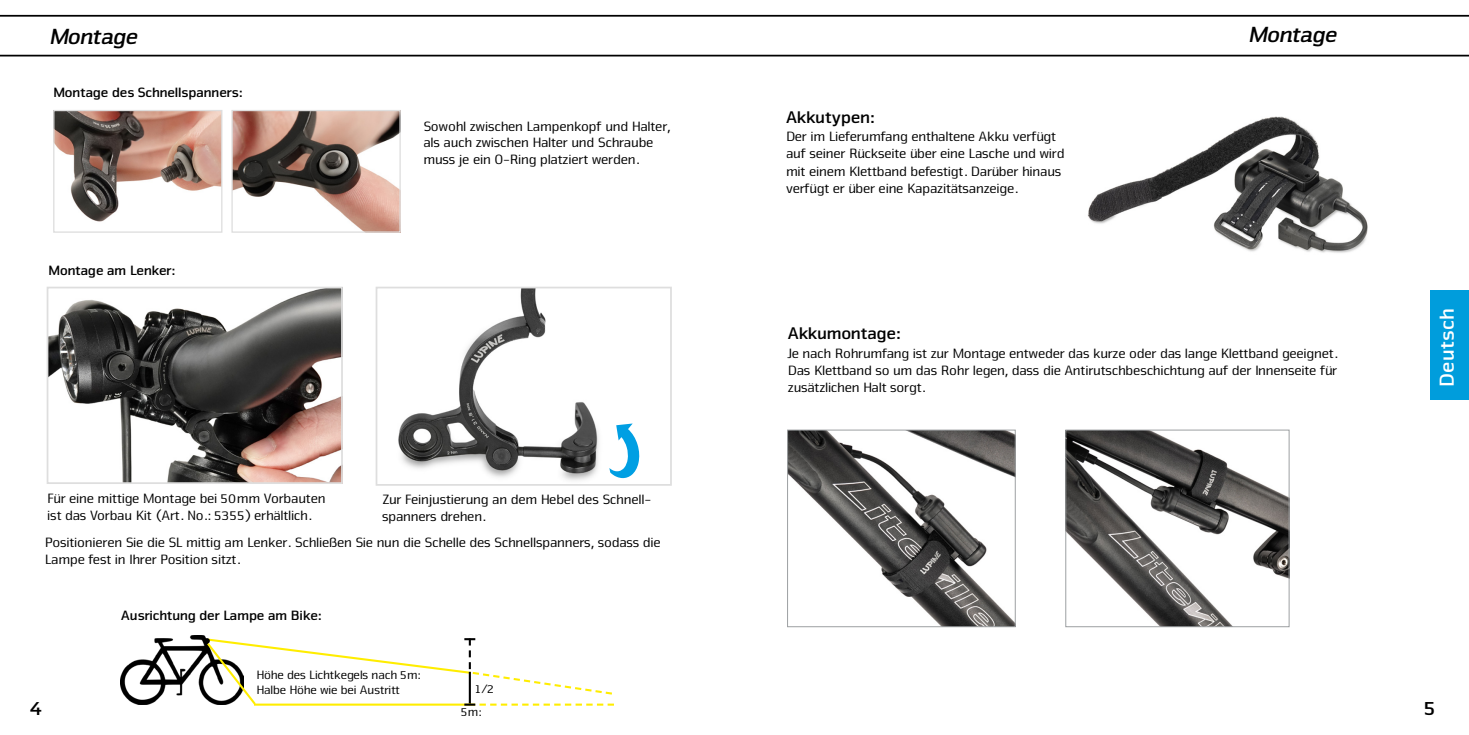
<style>
.page{position:relative;width:1469px;height:735px;background:#fff}
.page>*{position:absolute;margin:0;border:0;box-sizing:border-box;transform-origin:0 0}
.t1{font:italic 22.75px "Nuri Bold Slab";color:#000}
.t2{font:700 21px "Nuri";letter-spacing:.02em;color:#fff}
.t3{font:700 21px "Nuri";color:#000}
.t4{font:700 17.5px "Nuri";color:#000}
.t5{font:14px/16.8px "Nuri";color:#000}
.t6{font:700 14px "Nuri";color:#000}
.t7{font:12.6px/15px "Nuri";color:#000}
</style>
<div class="page">
<svg style="left:0;top:15px;width:1468px;height:41px"></svg>
<div style="left:1430px;top:290px;width:38px;height:110px;background:#009ddc"></div>
<img style="left:120px;top:635px;width:86px;height:69px">
<svg style="left:204px;top:637px;width:410px;height:69px"></svg>
<img style="left:50px;top:289px;width:290px;height:191px">
<div style="left:47px;top:286px;width:296px;height:197px;border:2px solid #dedede"></div>
<img style="left:1067px;top:431px;width:220px;height:193px">
<div style="left:1065px;top:429px;width:224px;height:197px;border:1px solid #9da0a2"></div>
<img style="left:789px;top:431px;width:224px;height:193px">
<div style="left:787px;top:429px;width:228px;height:197px;border:1px solid #9da0a2"></div>
<img style="left:398px;top:289px;width:242px;height:192px">
<div style="left:375px;top:286px;width:297px;height:199px;border:2px solid #dedede"></div>
<svg style="left:609px;top:423px;width:30px;height:55px"></svg>
<img style="left:1088px;top:116px;width:280px;height:137px">
<img style="left:55px;top:112px;width:165px;height:110px">
<div style="left:53px;top:110px;width:169px;height:122px;border:1px solid #dedede"></div>
<img style="left:233px;top:112px;width:166px;height:118px">
<div style="left:231px;top:110px;width:170px;height:122px;border:1px solid #dedede"></div>
<h1 class="t1" style="left:48px;top:23px;width:89px">Montage</h1>
<p class="t6" style="left:53px;top:83px;width:190px">Montage des Schnellspanners:</p>
<p class="t6" style="left:48px;top:262px;width:128px">Montage am Lenker:</p>
<p class="t5" style="left:423px;top:117px;width:248px">Sowohl zwischen Lampenkopf und Halter, als auch zwischen Halter und Schraube muss je ein O-Ring platziert werden.</p>
<p class="t5" style="left:47px;top:489px;width:279px">Für eine mittige Montage bei 50mm Vorbauten ist das Vorbau Kit (Art. No.: 5355) erhältlich.</p>
<p class="t5" style="left:381px;top:490px;width:271px">Zur Feinjustierung an dem Hebel des Schnell&shy;spanners drehen.</p>
<p class="t5" style="left:44px;top:532px;width:617px;line-height:17.5px">Positionieren Sie die SL mittig am Lenker. Schließen Sie nun die Schelle des Schnellspanners, sodass die<br>Lampe fest in Ihrer Position sitzt.</p>
<p class="t6" style="left:120px;top:606px;width:202px">Ausrichtung der Lampe am Bike:</p>
<p class="t7" style="left:256px;top:666px;width:166px">Höhe des Lichtkegels nach 5m:<br>Halbe Höhe wie bei Austritt</p>
<p class="t7" style="left:475px;top:680px;width:20px">1/2</p>
<p class="t4" style="left:785px;top:106px;width:90px">Akkutypen:</p>
<p class="t5" style="left:785px;top:127px;width:280px;line-height:17.5px">Der im Lieferumfang enthaltene Akku verfügt auf seiner Rückseite über eine Lasche und wird mit einem Klettband befestigt. Darüber hinaus verfügt er über eine Kapazitätsanzeige.</p>
<h1 class="t1" style="left:1247px;top:21px;width:89px">Montage</h1>
<p class="t4" style="left:787px;top:322px;width:114px">Akkumontage:</p>
<p class="t5" style="left:787px;top:344px;width:551px;text-align:justify">Je nach Rohrumfang ist zur Montage entweder das kurze oder das lange Klettband geeignet.<br>Das Klettband so um das Rohr legen, dass die Antirutschbeschichtung auf der Innenseite für zusätzlichen Halt sorgt.</p>
<h2 class="t2" style="left:1433px;top:388px;width:81px;rotate:-90deg">Deutsch</h2>
<h2 class="t3" style="left:29px;top:694px;width:15px">4</h2>
<h2 class="t3" style="left:1423px;top:694px;width:13px">5</h2>
<p class="t7" style="left:460px;top:703px;width:22px">5m:</p>
</div>
